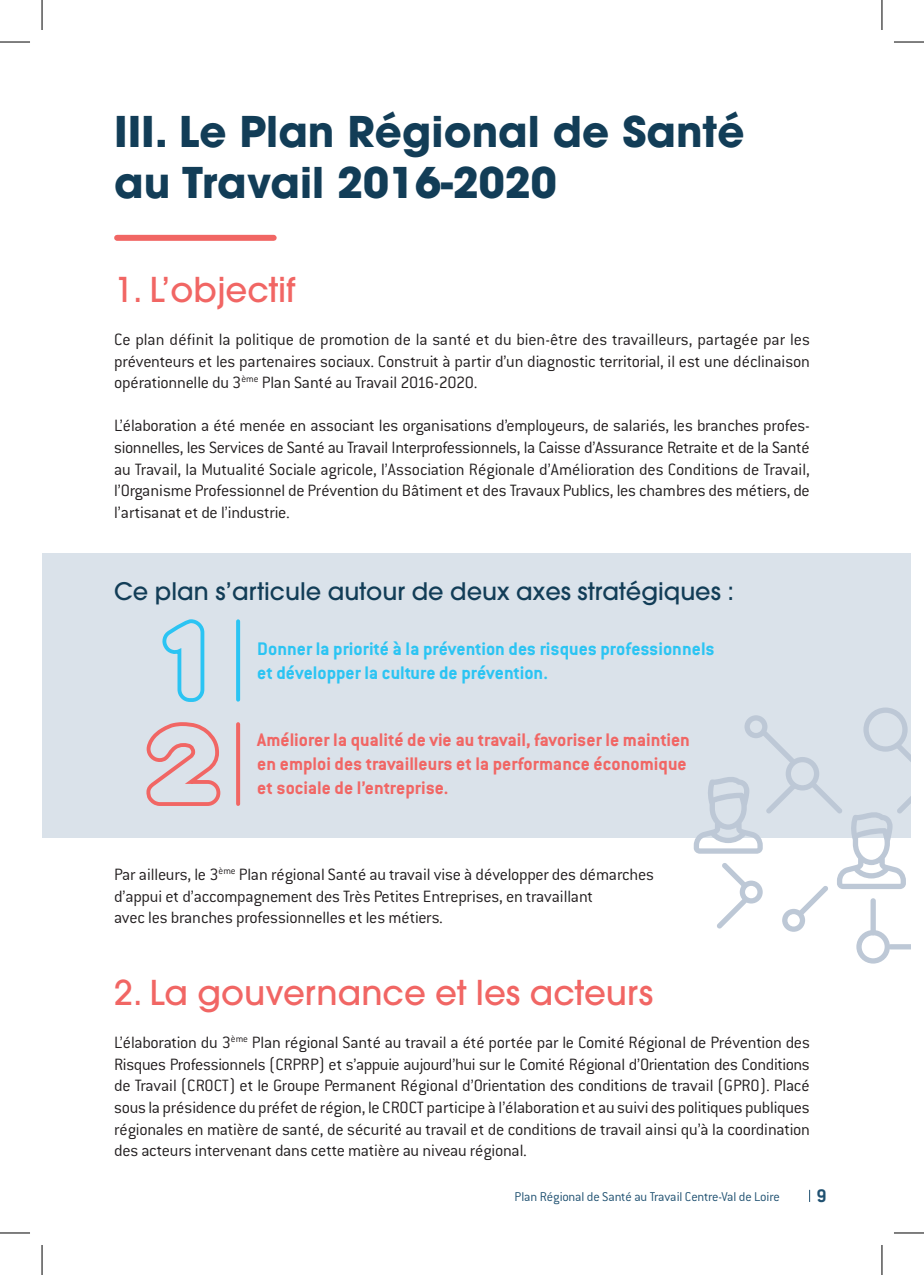
<style>
.page{position:relative;width:924px;height:1275px;background:#fff}
.page>*{position:absolute;margin:0;border:0;box-sizing:border-box;transform-origin:0 0}
.t1{font:700 42px/50.4px "Avant Garde";color:#123d57}
.t2{font:500 34px "Avant Garde";color:#f16664}
.t3{font:500 24px "Avant Garde";color:#123d57}
.t4{font:700 20px/24px "Conduit ITC";color:#f16664}
.t5{font:700 20px/24px "Conduit ITC";color:#2bc4f3}
.t6{font:700 20px "Conduit ITC";color:#205171}
.t7{font:300 18px/21.6px "Conduit ITC";letter-spacing:-.015em;color:#231f20;text-align:justify}
.t8{font:300 14px "Conduit ITC";letter-spacing:-.01em;color:#205171}
</style>
<div class="page">
<div style="left:42px;top:553px;width:867px;height:284px;background:#dae2ea"></div>
<svg style="left:693px;top:707px;width:216px;height:256px"></svg>
<div style="left:117px;top:235px;width:156px;height:6px;background:#f16664"></div>
<svg style="left:146px;top:722px;width:75px;height:84px"></svg>
<svg style="left:236px;top:724px;width:4px;height:80px"></svg>
<svg style="left:236px;top:621px;width:4px;height:78px"></svg>
<svg style="left:162px;top:619px;width:43px;height:83px"></svg>
<hr style="left:0;top:42px;width:30px;height:1px;background:#000">
<hr style="left:893px;top:42px;width:30px;height:1px;background:#000">
<hr style="left:0;top:1232px;width:30px;height:1px;background:#000">
<hr style="left:893px;top:1232px;width:30px;height:1px;background:#000">
<hr style="left:42px;top:0;width:1px;height:30px;background:#000">
<hr style="left:42px;top:1245px;width:1px;height:30px;background:#000">
<hr style="left:881px;top:0;width:1px;height:30px;background:#000">
<hr style="left:881px;top:1245px;width:1px;height:30px;background:#000">
<h1 class="t1" style="left:114px;top:106px;width:631px">III. Le Plan Régional de Santé au Travail 2016-2020</h1>
<h2 class="t2" style="left:114px;top:268px;width:183px">1. L’objectif</h2>
<p class="t7" style="left:114px;top:329px;width:697px">Ce plan définit la politique de promotion de la santé et du bien-être des travailleurs, partagée par les préventeurs et les partenaires sociaux. Construit à partir d’un diagnostic territorial, il est une déclinaison opérationnelle du 3<sup>ème</sup> Plan Santé au Travail 2016-2020.</p>
<p class="t7" style="left:114px;top:415px;width:697px">L’élaboration a été menée en associant les organisations d’employeurs, de salariés, les branches profes&shy;sionnelles, les Services de Santé au Travail Interprofessionnels, la Caisse d’Assurance Retraite et de la Santé au Travail, la Mutualité Sociale agricole, l’Association Régionale d’Amélioration des Conditions de Travail, l’Organisme Professionnel de Prévention du Bâtiment et des Travaux Publics, les chambres des métiers, de l’artisanat et de l’industrie.</p>
<h3 class="t3" style="left:114px;top:576px;width:621px">Ce plan s’articule autour de deux axes stratégiques :</h3>
<p class="t5" style="left:257px;top:637px;width:458px">Donner la priorité à la prévention des risques professionnels et développer la culture de prévention.</p>
<p class="t4" style="left:257px;top:727px;width:434px">Améliorer la qualité de vie au travail, favoriser le maintien en emploi des travailleurs et la performance économique et sociale de l’entreprise.</p>
<p class="t7" style="left:114px;top:863px;width:541px;text-align:left">Par ailleurs, le 3<sup>ème</sup> Plan régional Santé au travail vise à développer des démarches d’appui et d’accompagnement des Très Petites Entreprises, en travaillant<br>avec les branches professionnelles et les métiers.</p>
<h2 class="t2" style="left:114px;top:971px;width:540px">2. La gouvernance et les acteurs</h2>
<p class="t7" style="left:114px;top:1031px;width:697px">L’élaboration du 3<sup>ème</sup> Plan régional Santé au travail a été portée par le Comité Régional de Prévention des Risques Professionnels (CRPRP) et s’appuie aujourd’hui sur le Comité Régional d’Orientation des Conditions de Travail (CROCT) et le Groupe Permanent Régional d’Orientation des conditions de travail (GPRO). Placé sous la présidence du préfet de région, le CROCT participe à l’élaboration et au suivi des politiques publiques régionales en matière de santé, de sécurité au travail et de conditions de travail ainsi qu’à la coordination des acteurs intervenant dans cette matière au niveau régional.</p>
<p class="t8" style="left:514px;top:1189px;width:267px">Plan Régional de Santé au Travail Centre-Val de Loire</p>
<p class="t6" style="left:816px;top:1184px;width:12px">9</p>
</div>
